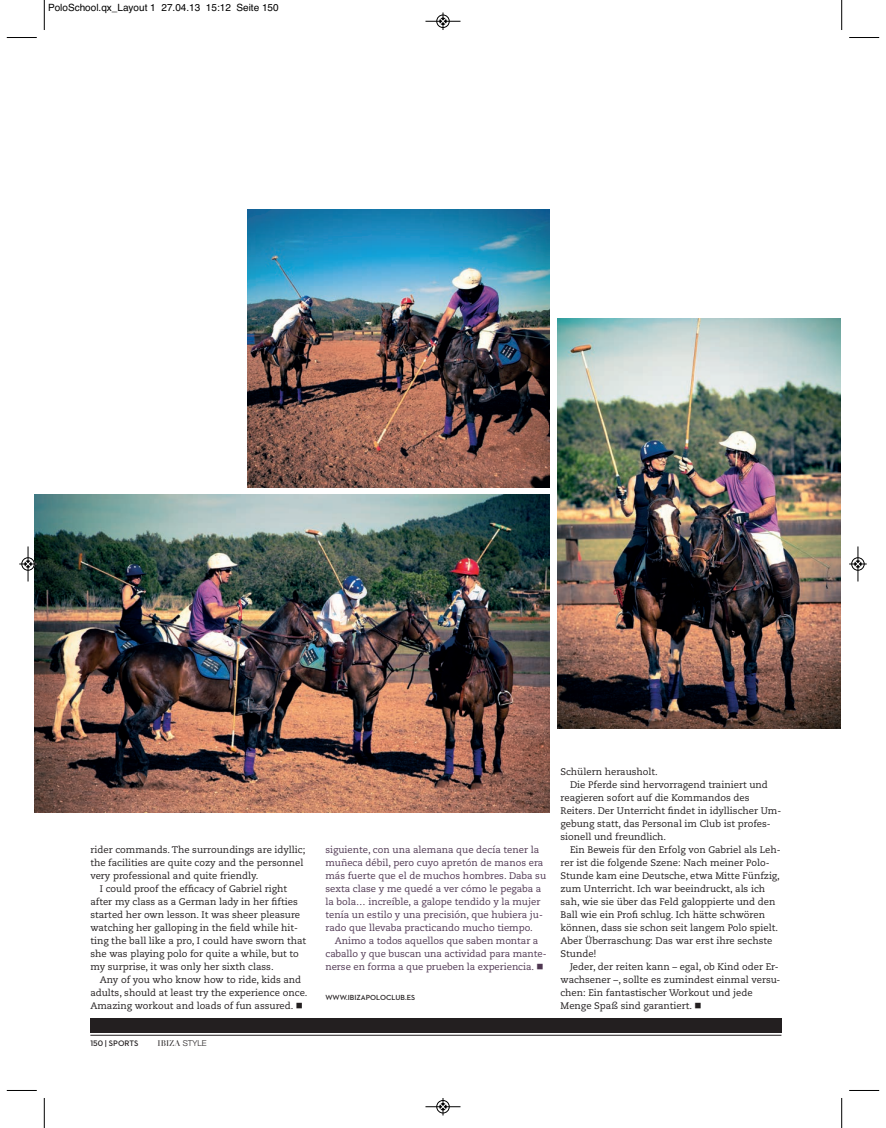
<style>
.page{position:relative;width:886px;height:1128px;background:#fff}
.page>*{position:absolute;margin:0;border:0;box-sizing:border-box;transform-origin:0 0}
.t1{font:10px "Helvetica";color:#000}
.t2{font:9.5px "Caecilia LT Std";color:#231f20}
.t3{font:9.5px/13px "Caecilia LT Std";color:#4f3752}
.t4{font:600 8.12px "Neutraface 2 Text";color:#231f20}
.t5{font:8.12px "Didot LT Std";color:#231f20}
.t6{font:600 7.5px "Neutraface 2 Text";color:#231f20}
.s1{font-family:"Helvetica Neue LT Std";font-weight:300}
</style>
<div class="page">
<div style="left:90px;top:1018px;width:691px;height:15px;background:#231f20"></div>
<hr style="left:90px;top:1034px;width:691px;height:1px;background:#231f20">
<img style="left:35px;top:495px;width:515px;height:317px">
<img style="left:557px;top:319px;width:283px;height:409px">
<img style="left:247px;top:209px;width:303px;height:278px">
<hr style="left:44px;top:0;width:1px;height:30px;background:#000">
<hr style="left:7px;top:37px;width:30px;height:1px;background:#000">
<hr style="left:841px;top:0;width:1px;height:30px;background:#000">
<hr style="left:849px;top:37px;width:30px;height:1px;background:#000">
<hr style="left:44px;top:1097px;width:1px;height:30px;background:#000">
<hr style="left:7px;top:1090px;width:30px;height:1px;background:#000">
<hr style="left:841px;top:1097px;width:1px;height:30px;background:#000">
<hr style="left:849px;top:1090px;width:30px;height:1px;background:#000">
<div style="left:436px;top:15px;width:14px;height:13px;border:1px solid #fff;border-radius:50%"></div>
<hr style="left:425px;top:21px;width:35px;height:1px;background:#000">
<div style="left:437px;top:15px;width:12px;height:13px;border:1px solid #000;border-radius:50%"></div>
<svg style="left:440px;top:12px;width:6px;height:18px"></svg>
<div style="left:436px;top:1099px;width:14px;height:14px;border:1px solid #fff;border-radius:50%"></div>
<hr style="left:425px;top:1106px;width:35px;height:1px;background:#000">
<div style="left:437px;top:1100px;width:12px;height:13px;border:1px solid #000;border-radius:50%"></div>
<svg style="left:440px;top:1098px;width:6px;height:17px"></svg>
<div style="left:21px;top:557px;width:14px;height:13px;border:1px solid #fff;border-radius:50%"></div>
<hr style="left:28px;top:546px;width:1px;height:35px;background:#000">
<div style="left:22px;top:557px;width:12px;height:13px;border:1px solid #000;border-radius:50%"></div>
<svg style="left:19px;top:560px;width:18px;height:7px"></svg>
<hr style="left:858px;top:546px;width:1px;height:35px;background:#000">
<div style="left:851px;top:557px;width:13px;height:13px;border:1px solid #000;border-radius:50%"></div>
<svg style="left:849px;top:560px;width:18px;height:7px"></svg>
<p class="t1" style="left:48px;top:4px;width:232px">PoloSchool.qx_Layout 1 27.04.13 15:12 Seite 150</p>
<p class="t2" style="left:90px;top:845px;width:216px">rider commands. The surroundings are idyllic;</p>
<p class="t2" style="left:90px;top:858px;width:214px">the facilities are quite cozy and the personnel</p>
<p class="t2" style="left:90px;top:871px;width:169px">very professional and quite friendly.</p>
<p class="t2" style="left:100px;top:884px;width:189px">I could proof the efficacy of Gabriel right</p>
<p class="t2" style="left:90px;top:897px;width:209px">after my class as a German lady in her fifties</p>
<p class="t2" style="left:90px;top:910px;width:211px">started her own lesson. It was sheer pleasure</p>
<p class="t2" style="left:90px;top:923px;width:209px">watching her galloping in the field while hit-</p>
<p class="t2" style="left:90px;top:936px;width:217px">ting the ball like a pro, I could have sworn that</p>
<p class="t2" style="left:90px;top:949px;width:210px">she was playing polo for quite a while, but to</p>
<p class="t2" style="left:90px;top:962px;width:185px">my surprise, it was only her sixth class.</p>
<p class="t2" style="left:100px;top:975px;width:203px">Any of you who know how to ride, kids and</p>
<p class="t2" style="left:90px;top:988px;width:219px">adults, should at least try the experience once.</p>
<p class="t2" style="left:90px;top:1001px;width:214px">Amazing workout and loads of fun assured. ■</p>
<p class="t4" style="left:90px;top:1040px;width:50px">150 | SPORTS</p>
<p class="t5" style="left:157px;top:1038px;width:51px">IBIZA <span class="s1">STYLE</span></p>
<p class="t3" style="left:325px;top:843px;width:222px">siguiente, con una alemana que decía tener la muñeca débil, pero cuyo apretón de manos era más fuerte que el de muchos hombres. Daba su sexta clase y me quedé a ver cómo le pegaba a la bola… increíble, a galope tendido y la mujer tenía un estilo y una precisión, que hubiera ju&shy;rado que llevaba practicando mucho tiempo.</p>
<p class="t3" style="left:325px;top:934px;width:223px;text-align:center">Animo a todos aquellos que saben montar a caballo y que buscan una actividad para mante&shy;nerse en forma a que prueben la experiencia. ■</p>
<p class="t6" style="left:325px;top:995px;width:91px">WWW.IBIZAPOLOCLUB.ES</p>
<p class="t2" style="left:560px;top:767px;width:99px">Schülern herausholt.</p>
<p class="t2" style="left:570px;top:780px;width:199px">Die Pferde sind hervorragend trainiert und</p>
<p class="t2" style="left:560px;top:793px;width:190px">reagieren sofort auf die Kommandos des</p>
<p class="t2" style="left:560px;top:806px;width:222px">Reiters. Der Unterricht findet in idyllischer Um-</p>
<p class="t2" style="left:560px;top:819px;width:212px">gebung statt, das Personal im Club ist profes-</p>
<p class="t2" style="left:560px;top:832px;width:107px">sionell und freundlich.</p>
<p class="t2" style="left:570px;top:845px;width:212px">Ein Beweis für den Erfolg von Gabriel als Leh-</p>
<p class="t2" style="left:560px;top:858px;width:210px">rer ist die folgende Szene: Nach meiner Polo-</p>
<p class="t2" style="left:560px;top:871px;width:221px">Stunde kam eine Deutsche, etwa Mitte Fünfzig,</p>
<p class="t2" style="left:560px;top:884px;width:206px">zum Unterricht. Ich war beeindruckt, als ich</p>
<p class="t2" style="left:560px;top:897px;width:216px">sah, wie sie über das Feld galoppierte und den</p>
<p class="t2" style="left:560px;top:910px;width:206px">Ball wie ein Profi schlug. Ich hätte schwören</p>
<p class="t2" style="left:560px;top:923px;width:219px">können, dass sie schon seit langem Polo spielt.</p>
<p class="t2" style="left:560px;top:936px;width:213px">Aber Überraschung: Das war erst ihre sechste</p>
<p class="t2" style="left:560px;top:949px;width:38px">Stunde!</p>
<p class="t2" style="left:570px;top:962px;width:210px">Jeder, der reiten kann – egal, ob Kind oder Er-</p>
<p class="t2" style="left:560px;top:975px;width:221px">wachsener –, sollte es zumindest einmal versu-</p>
<p class="t2" style="left:560px;top:988px;width:194px">chen: Ein fantastischer Workout und jede</p>
<p class="t2" style="left:560px;top:1001px;width:143px">Menge Spaß sind garantiert. ■</p>
</div>
